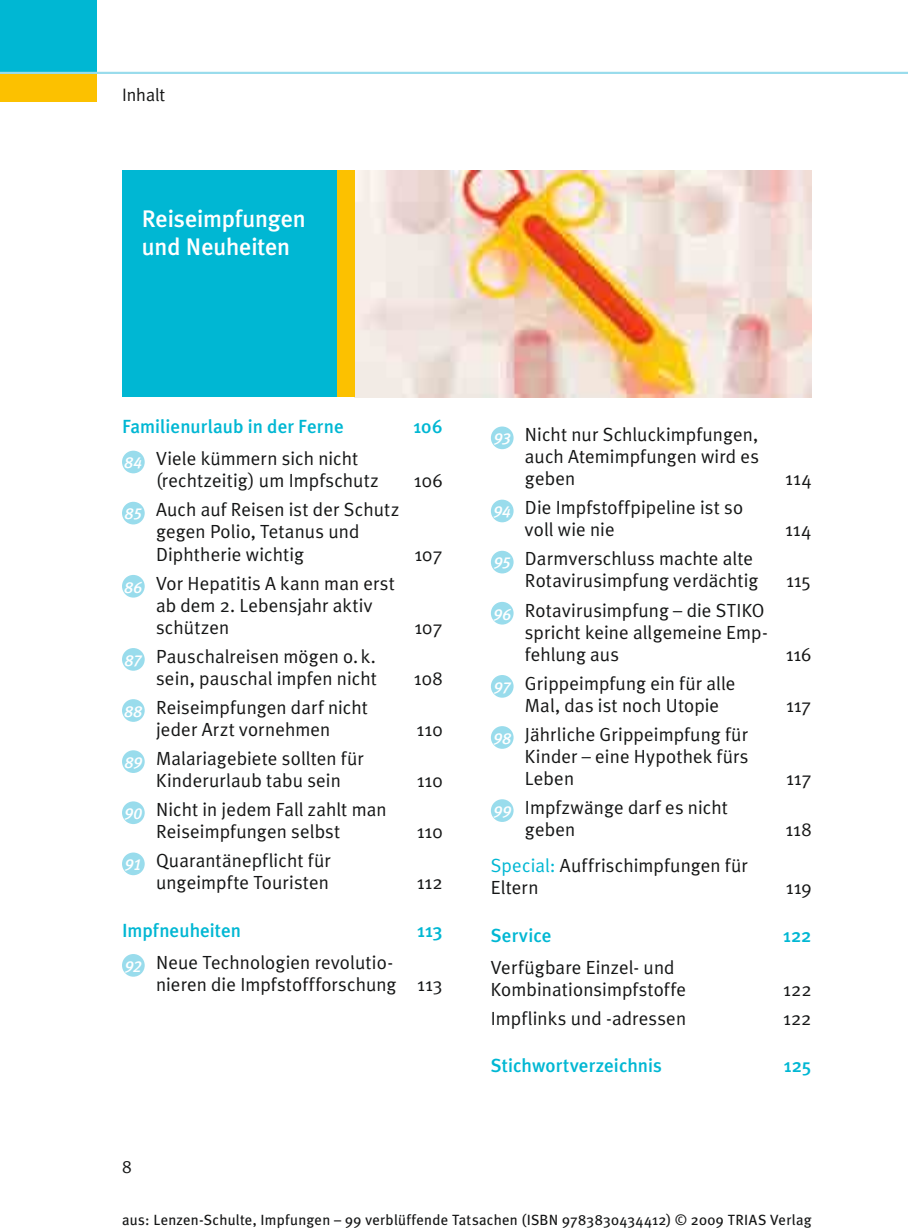
<style>
.page{position:relative;width:908px;height:1231px;background:#fff}
.page>*{position:absolute;margin:0;border:0;box-sizing:border-box;transform-origin:0 0}
.t1{font:500 24px/28px "Meta Plus";letter-spacing:-.005em;color:#fff}
.t2{font:19px/22px "Meta Plus Normal";letter-spacing:.005em;color:#151616}
.t3{font:500 19px "Meta Plus";color:#00b7d3}
.t4{font:18px "Meta Plus Normal";color:#151616}
.t5{font:14.8px "Meta Plus";letter-spacing:.015em;color:#151616}
.s1{color:#00b7d3}
</style>
<div class="page">
<div style="left:0;top:0;width:96px;height:74px;background:#00b7d3"></div>
<div style="left:0;top:74px;width:96px;height:27px;background:#fcc100"></div>
<hr style="left:0;top:72px;width:907px;height:2px;background:#99dcec">
<img style="left:354px;top:170px;width:457px;height:227px">
<div style="left:122px;top:170px;width:215px;height:227px;background:#00b7d3"></div>
<div style="left:337px;top:170px;width:17px;height:227px;background:#fcc100"></div>
<div style="left:122px;top:450px;width:23px;height:23px;background:#99dcec;border-radius:50%"></div>
<div style="left:122px;top:501px;width:23px;height:23px;background:#99dcec;border-radius:50%"></div>
<div style="left:122px;top:575px;width:23px;height:22px;background:#99dcec;border-radius:50%"></div>
<div style="left:122px;top:648px;width:23px;height:22px;background:#99dcec;border-radius:50%"></div>
<div style="left:122px;top:699px;width:23px;height:22px;background:#99dcec;border-radius:50%"></div>
<div style="left:122px;top:750px;width:23px;height:23px;background:#99dcec;border-radius:50%"></div>
<div style="left:122px;top:801px;width:23px;height:23px;background:#99dcec;border-radius:50%"></div>
<div style="left:122px;top:852px;width:23px;height:23px;background:#99dcec;border-radius:50%"></div>
<div style="left:122px;top:953px;width:23px;height:23px;background:#99dcec;border-radius:50%"></div>
<div style="left:490px;top:426px;width:23px;height:23px;background:#99dcec;border-radius:50%"></div>
<div style="left:490px;top:499px;width:23px;height:23px;background:#99dcec;border-radius:50%"></div>
<div style="left:490px;top:550px;width:23px;height:23px;background:#99dcec;border-radius:50%"></div>
<div style="left:490px;top:602px;width:23px;height:22px;background:#99dcec;border-radius:50%"></div>
<div style="left:490px;top:675px;width:23px;height:22px;background:#99dcec;border-radius:50%"></div>
<div style="left:490px;top:726px;width:23px;height:22px;background:#99dcec;border-radius:50%"></div>
<div style="left:490px;top:799px;width:23px;height:22px;background:#99dcec;border-radius:50%"></div>
<p class="t4" style="left:122px;top:88px;width:45px">Inhalt</p>
<p class="t1" style="left:142px;top:207px;width:165px">Reiseimpfungen und Neuheiten</p>
<p class="t3" style="left:122px;top:419px;width:223px">Familienurlaub in der Ferne</p>
<p class="t3" style="left:413px;top:419px;width:31px">106</p>
<p class="t2" style="left:156px;top:449px;width:224px;text-indent:-31px"><sub>84</sub> Viele kümmern sich nicht (rechtzeitig) um Impfschutz</p>
<p class="t2" style="left:413px;top:471px;width:30px">106</p>
<p class="t2" style="left:524px;top:425px;width:235px;text-align:justify;text-indent:-31px"><sub>93</sub> Nicht nur Schluckimpfungen, auch Atemimpfungen wird es geben</p>
<p class="t2" style="left:784px;top:469px;width:28px">114</p>
<p class="t2" style="left:156px;top:500px;width:244px;text-indent:-31px"><sub>85</sub> Auch auf Reisen ist der Schutz gegen Polio, Tetanus und<br>Diphtherie wichtig</p>
<p class="t2" style="left:156px;top:573px;width:240px;text-indent:-31px"><sub>86</sub> Vor Hepatitis A kann man erst ab dem 2. Lebensjahr aktiv schützen</p>
<p class="t2" style="left:125px;top:646px;width:253px;text-align:right"><sub>87</sub> Pauschalreisen mögen o. k. sein, pauschal impfen nicht</p>
<p class="t2" style="left:124px;top:697px;width:245px;text-align:center"><sub>88</sub> Reiseimpfungen darf nicht jeder Arzt vornehmen</p>
<p class="t2" style="left:125px;top:748px;width:240px;text-align:center"><sub>89</sub> Malariagebiete sollten für<br>Kinderurlaub tabu sein</p>
<p class="t2" style="left:414px;top:544px;width:30px">107</p>
<p class="t2" style="left:414px;top:617px;width:30px">107</p>
<p class="t2" style="left:413px;top:668px;width:30px">108</p>
<p class="t2" style="left:416px;top:719px;width:27px">110</p>
<p class="t2" style="left:416px;top:770px;width:27px">110</p>
<p class="t2" style="left:524px;top:498px;width:220px;text-indent:-31px"><sub>94</sub> Die Impfstoffpipeline ist so voll wie nie</p>
<p class="t2" style="left:493px;top:549px;width:266px;text-align:right"><sub>95</sub> Darmverschluss machte alte<br>Rotavirusimpfung verdächtig</p>
<p class="t2" style="left:524px;top:600px;width:244px;text-indent:-31px"><sub>96</sub> Rotavirusimpfung – die STIKO spricht keine allgemeine Emp&shy;fehlung aus</p>
<p class="t2" style="left:524px;top:673px;width:212px;text-indent:-31px"><sub>97</sub> Grippeimpfung ein für alle<br>Mal, das ist noch Utopie</p>
<p class="t2" style="left:524px;top:724px;width:225px;text-align:justify;text-indent:-31px"><sub>98</sub> Jährliche Grippeimpfung für Kinder – eine Hypothek fürs Leben</p>
<p class="t2" style="left:784px;top:520px;width:28px">114</p>
<p class="t2" style="left:785px;top:571px;width:27px">115</p>
<p class="t2" style="left:785px;top:644px;width:27px">116</p>
<p class="t2" style="left:785px;top:695px;width:27px">117</p>
<p class="t2" style="left:785px;top:768px;width:27px">117</p>
<p class="t2" style="left:156px;top:799px;width:232px;text-indent:-31px"><sub>90</sub> Nicht in jedem Fall zahlt man<br>Reiseimpfungen selbst</p>
<p class="t2" style="left:416px;top:821px;width:27px">110</p>
<p class="t2" style="left:524px;top:797px;width:204px;text-indent:-31px"><sub>99</sub> Impfzwänge darf es nicht geben</p>
<p class="t2" style="left:785px;top:819px;width:27px">118</p>
<p class="t2" style="left:125px;top:851px;width:207px;text-align:right"><sub>91</sub> Quarantänepflicht für ungeimpfte Touristen</p>
<p class="t2" style="left:416px;top:873px;width:27px">112</p>
<p class="t2" style="left:490px;top:855px;width:258px"><span class="s1">Special:</span> Auffrischimpfungen für<br>Eltern</p>
<p class="t2" style="left:785px;top:877px;width:27px">119</p>
<p class="t3" style="left:122px;top:922px;width:120px">Impfneuheiten</p>
<p class="t3" style="left:417px;top:922px;width:27px">113</p>
<p class="t2" style="left:156px;top:952px;width:288px;text-indent:-31px"><sub>92</sub> Neue Technologien revolutio&shy;nieren die Impfstoffforschung 113</p>
<p class="t3" style="left:490px;top:927px;width:62px">Service</p>
<p class="t3" style="left:782px;top:927px;width:30px">122</p>
<p class="t2" style="left:490px;top:957px;width:196px">Verfügbare Einzel- und<br>Kombinationsimpfstoffe</p>
<p class="t2" style="left:782px;top:979px;width:30px">122</p>
<p class="t2" style="left:490px;top:1008px;width:196px">Impflinks und -adressen</p>
<p class="t2" style="left:782px;top:1008px;width:30px">122</p>
<p class="t3" style="left:490px;top:1058px;width:173px">Stichwortverzeichnis</p>
<p class="t3" style="left:783px;top:1058px;width:29px">125</p>
<p class="t4" style="left:122px;top:1159px;width:11px">8</p>
<p class="t5" style="left:122px;top:1213px;width:690px">aus: Lenzen-Schulte, Impfungen – 99 verblüffende Tatsachen (ISBN 9783830434412) © 2009 TRIAS Verlag</p>
</div>
